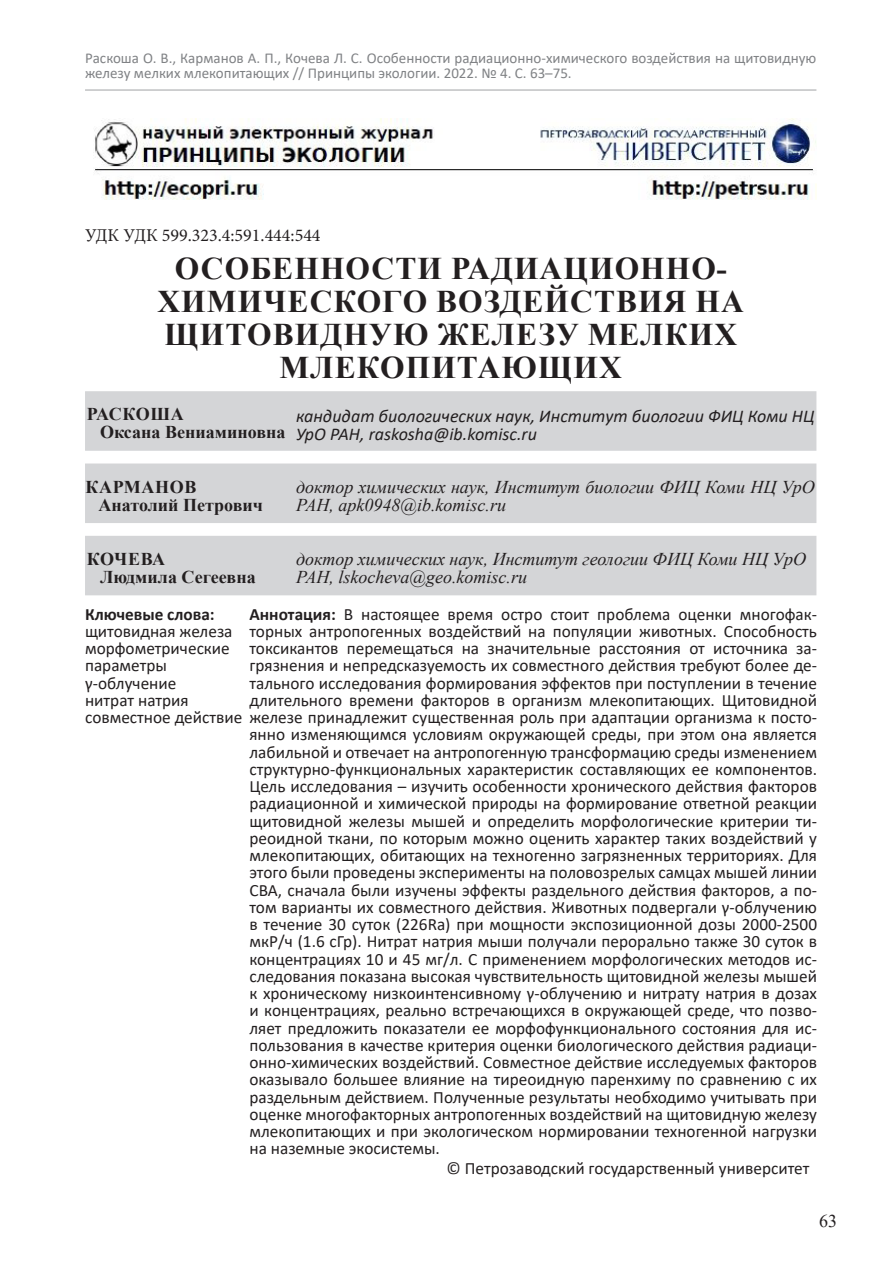
<style>
.page{position:relative;width:893px;height:1263px;background:#fff}
.page>*{position:absolute;margin:0;border:0;box-sizing:border-box;transform-origin:0 0}
.t1{font:700 31.5px/33px "Times New Roman";letter-spacing:.035em;color:#231f20;text-align:center}
.t2{font:italic 18px/18px "Times New Roman";color:#231f20}
.t3{font:italic 18px/18px "Calibri";color:#231f20}
.t4{font:700 18px/18px "Times New Roman";color:#231f20}
.t5{font:18px "Minion Pro";color:#231f20}
.t6{font:18px "Times New Roman";color:#231f20}
.t7{font:17.25px/17.2px "Calibri";color:#231f20;text-align:justify}
.t8{font:700 17.25px "Calibri";color:#231f20}
.t9{font:15px/15px "Calibri";color:#808285}
.s1{font-weight:700}
</style>
<div class="page">
<hr style="left:85px;top:89px;width:731px;height:2px;background:#808285">
<img style="left:94px;top:118px;width:722px;height:82px">
<div style="left:85px;top:391px;width:731px;height:60px;background:#d4d5d7"></div>
<div style="left:85px;top:463px;width:731px;height:60px;background:#d4d5d7;border:2px solid #d4d5d7"></div>
<div style="left:85px;top:536px;width:731px;height:59px;background:#d4d5d7"></div>
<p class="t9" style="left:85px;top:50px;width:733px">Раскоша О. В., Карманов А. П., Кочева Л. С. Особенности радиационно-химического воздействия на щитовидную железу мелких млекопитающих // Принципы экологии. 2022. № 4. С. 63–75.</p>
<p class="t5" style="left:85px;top:223px;width:237px">УДК УДК 599.323.4:591.444:544</p>
<h1 class="t1" style="left:157px;top:251px;width:588px">ОСОБЕННОСТИ РАДИАЦИОННО-<br>ХИМИЧЕСКОГО ВОЗДЕЙСТВИЯ НА<br>ЩИТОВИДНУЮ ЖЕЛЕЗУ МЕЛКИХ<br>МЛЕКОПИТАЮЩИХ</h1>
<p class="t4" style="left:100px;top:405px;width:187px;text-indent:-13px">РАСКОША<br>Оксана Вениаминовна</p>
<p class="t3" style="left:296px;top:406px;width:520px">кандидат биологических наук, Институт биологии ФИЦ Коми НЦ<br>УрО РАН, raskosha@ib.komisc.ru</p>
<p class="t4" style="left:99px;top:477px;width:166px;text-indent:-13px">КАРМАНОВ<br>Анатолий Петрович</p>
<p class="t2" style="left:296px;top:478px;width:520px">доктор химических наук, Институт биологии ФИЦ Коми НЦ УрО<br>РАН, apk0948@ib.komisc.ru</p>
<p class="t4" style="left:100px;top:549px;width:157px;text-indent:-13px">КОЧЕВА<br>Людмила Сегеевна</p>
<p class="t2" style="left:296px;top:550px;width:511px">доктор химических наук, Институт геологии ФИЦ Коми НЦ УрО<br>РАН, lskocheva@geo.komisc.ru</p>
<p class="t7" style="left:249px;top:605px;width:569px"><span class="s1">Аннотация:</span> В настоящее время остро стоит проблема оценки многофак&shy;торных антропогенных воздействий на популяции животных. Способность токсикантов перемещаться на значительные расстояния от источника за&shy;грязнения и непредсказуемость их совместного действия требуют более де&shy;тального исследования формирования эффектов при поступлении в течение длительного времени факторов в организм млекопитающих. Щитовидной</p>
<p class="t7" style="left:249px;top:726px;width:569px">янно изменяющимся условиям окружающей среды, при этом она является лабильной и отвечает на антропогенную трансформацию среды изменением структурно-функциональных характеристик составляющих ее компонентов.<br>Цель исследования – изучить особенности хронического действия факторов радиационной и химической природы на формирование ответной реакции щитовидной железы мышей и определить морфологические критерии ти&shy;реоидной ткани, по которым можно оценить характер таких воздействий у млекопитающих, обитающих на техногенно загрязненных территориях. Для этого были проведены эксперименты на половозрелых самцах мышей линии СВА, сначала были изучены эффекты раздельного действия факторов, а по&shy;том варианты их совместного действия. Животных подвергали γ-облучению в течение 30 суток (226Ra) при мощности экспозиционной дозы 2000-2500 мкР/ч (1.6 сГр). Нитрат натрия мыши получали перорально также 30 суток в концентрациях 10 и 45 мг/л. С применением морфологических методов ис&shy;следования показана высокая чувствительность щитовидной железы мышей к хроническому низкоинтенсивному γ-облучению и нитрату натрия в дозах и концентрациях, реально встречающихся в окружающей среде, что позво&shy;ляет предложить показатели ее морфофункционального состояния для ис&shy;пользования в качестве критерия оценки биологического действия радиаци&shy;онно-химических воздействий. Совместное действие исследуемых факторов оказывало большее влияние на тиреоидную паренхиму по сравнению с их раздельным действием. Полученные результаты необходимо учитывать при оценке многофакторных антропогенных воздействий на щитовидную железу млекопитающих и при экологическом нормировании техногенной нагрузки на наземные экосистемы.</p>
<p class="t7" style="left:446px;top:1159px;width:364px">© Петрозаводский государственный университет</p>
<p class="t8" style="left:85px;top:602px;width:131px">Ключевые слова:</p>
<p class="t7" style="left:85px;top:622px;width:733px;text-align:left">щитовидная железа<br>морфометрические<br>параметры<br>γ-облучение<br>нитрат натрия<br>совместное действие железе принадлежит существенная роль при адаптации организма к посто-</p>
<p class="t6" style="left:819px;top:1208px;width:19px">63</p>
</div>
